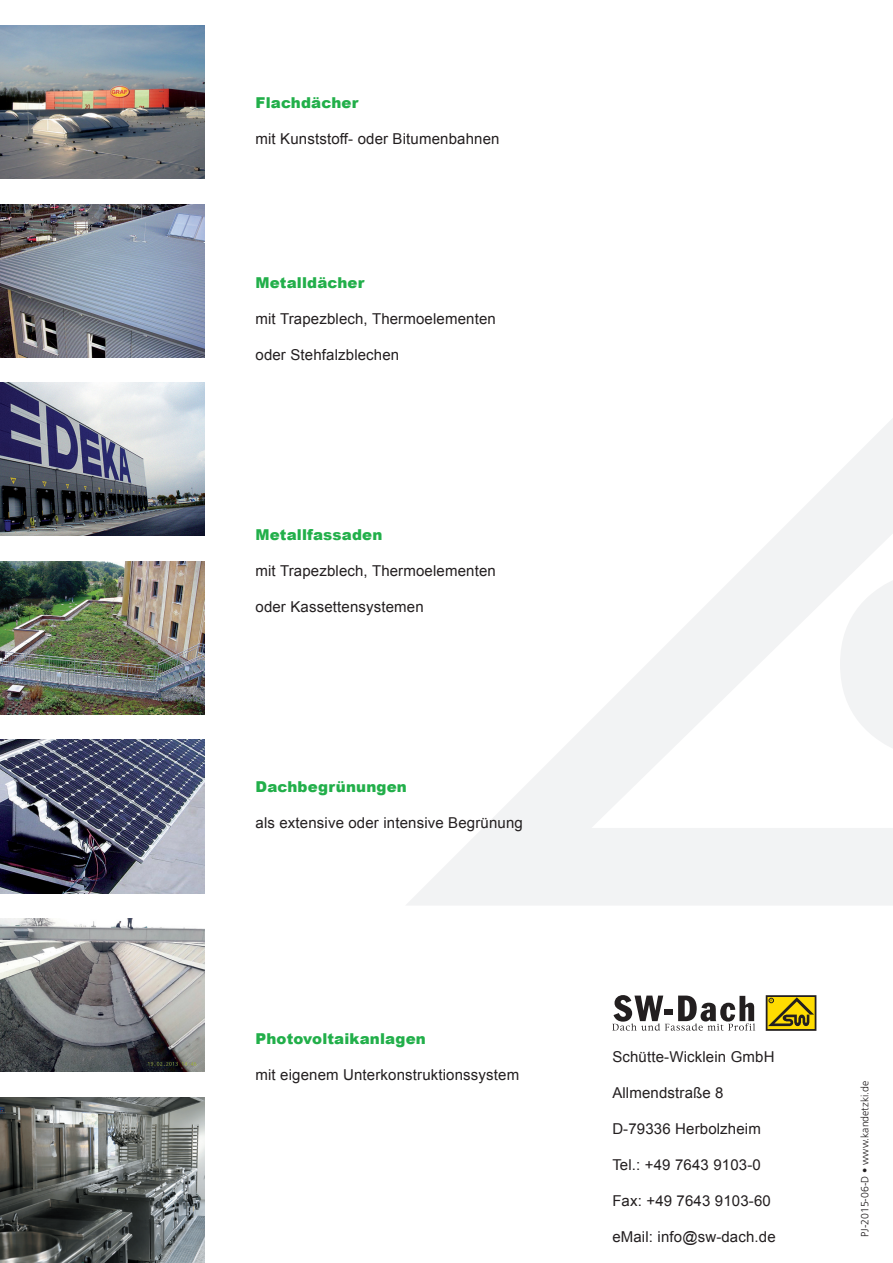
<style>
.page{position:relative;width:893px;height:1263px;background:#fff}
.page>*{position:absolute;margin:0;border:0;box-sizing:border-box;transform-origin:0 0}
.t1{font:15px "Arial";letter-spacing:.01em;color:#231f20}
.t2{font:900 15px "Arial";letter-spacing:.01em;color:#22af4a}
.t3{font:300 10.5px "Frutiger";color:#231f20}
</style>
<div class="page">
<svg style="left:407px;top:418px;width:486px;height:487px"></svg>
<div style="left:767px;top:996px;width:48px;height:34px;background:linear-gradient(to right,#e2c305,#ffdf00)"></div>
<div style="left:766px;top:995px;width:50px;height:36px;border:2px solid #231f20"></div>
<svg style="left:768px;top:997px;width:46px;height:29px"></svg>
<svg style="left:612px;top:995px;width:143px;height:36px"></svg>
<img style="left:0;top:383px;width:204px;height:153px">
<img style="left:0;top:561px;width:204px;height:153px">
<img style="left:0;top:918px;width:204px;height:153px">
<img style="left:0;top:740px;width:204px;height:153px">
<img style="left:0;top:1097px;width:204px;height:166px">
<img style="left:0;top:204px;width:204px;height:153px">
<img style="left:0;top:26px;width:204px;height:153px">
<p class="t2" style="left:255px;top:92px;width:104px">Flachdächer</p>
<p class="t1" style="left:255px;top:129px;width:245px">mit Kunststoff- oder Bitumenbahnen</p>
<p class="t2" style="left:255px;top:272px;width:110px">Metalldächer</p>
<p class="t1" style="left:255px;top:309px;width:242px">mit Trapezblech, Thermoelementen</p>
<p class="t1" style="left:255px;top:345px;width:145px">oder Stehfalzblechen</p>
<p class="t2" style="left:255px;top:524px;width:128px">Metallfassaden</p>
<p class="t1" style="left:255px;top:561px;width:242px">mit Trapezblech, Thermoelementen</p>
<p class="t1" style="left:255px;top:597px;width:170px">oder Kassettensystemen</p>
<p class="t2" style="left:255px;top:776px;width:153px">Dachbegrünungen</p>
<p class="t1" style="left:255px;top:813px;width:269px">als extensive oder intensive Begrünung</p>
<p class="t2" style="left:255px;top:1028px;width:172px">Photovoltaikanlagen</p>
<p class="t1" style="left:255px;top:1065px;width:265px">mit eigenem Unterkonstruktionssystem</p>
<p class="t1" style="left:612px;top:1047px;width:164px">Schütte-Wicklein GmbH</p>
<p class="t1" style="left:612px;top:1083px;width:113px">Allmendstraße 8</p>
<p class="t1" style="left:612px;top:1119px;width:150px">D-79336 Herbolzheim</p>
<p class="t1" style="left:612px;top:1155px;width:150px">Tel.: +49 7643 9103-0</p>
<p class="t1" style="left:612px;top:1191px;width:160px">Fax: +49 7643 9103-60</p>
<p class="t1" style="left:612px;top:1227px;width:165px">eMail: info@sw-dach.de</p>
<p class="t3" style="left:859px;top:1237px;width:158px;rotate:-90deg">PJ-2015-06-D • www.kandetzki.de</p>
</div>
